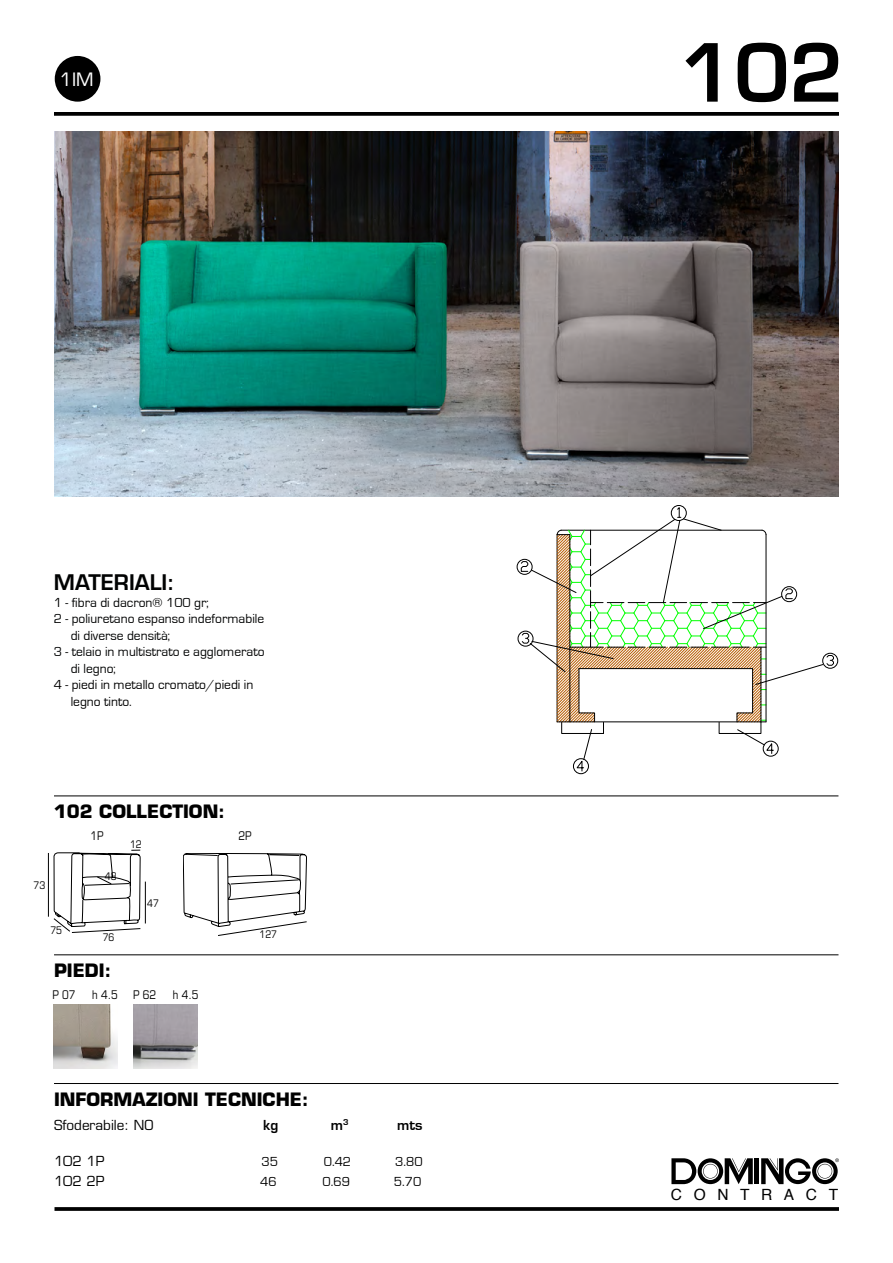
<style>
.page{position:relative;width:893px;height:1263px;background:#fff}
.page>*{position:absolute;margin:0;border:0;box-sizing:border-box;transform-origin:0 0}
.t1{font:600 78px "Eurostile";color:#000}
.t2{font:600 21px "Eurostile";color:#010202}
.t3{font:700 18px "Eurostile";color:#000}
.t4{font:18px "Eurostile";color:#fff}
.t5{font:15.45px "Helvetica";letter-spacing:.75em;color:#000}
.t6{font:700 15px "Eurostile";color:#000}
.t7{font:13.5px "Eurostile";color:#010202}
.t8{font:13.5px/16.5px "Eurostile";color:#000}
.t9{font:13.5px "Eurostile";color:#000}
.t10{font:condensed 12px "Eurostile";color:#000}
.t11{font:condensed 10.5px "Eurostile";color:#000}
</style>
<div class="page">
<svg style="left:54px;top:112px;width:785px;height:4px;background:#0f0f0f"></svg>
<svg style="left:55px;top:1207px;width:784px;height:4px;background:#0f0f0f"></svg>
<hr style="left:755px;top:1158px;width:4px;height:26px;background:#000">
<svg style="left:761px;top:1158px;width:78px;height:26px"></svg>
<svg style="left:671px;top:1158px;width:82px;height:26px"></svg>
<div style="left:55px;top:56px;width:45px;height:46px;background:#000;border-radius:50%"></div>
<hr style="left:54px;top:796px;width:784px;height:1px;background:#000">
<hr style="left:557px;top:722px;width:209px;height:1px;background:#000">
<div style="left:763px;top:741px;width:15px;height:15px;border:1px solid #000;border-radius:50%"></div>
<svg style="left:737px;top:729px;width:36px;height:25px"></svg>
<div style="left:573px;top:759px;width:16px;height:15px;border:1px solid #000;border-radius:50%"></div>
<svg style="left:577px;top:729px;width:15px;height:42px"></svg>
<div style="left:517px;top:559px;width:15px;height:15px;border:1px solid #000;border-radius:50%"></div>
<div style="left:823px;top:653px;width:15px;height:15px;border:1px solid #000;border-radius:50%"></div>
<div style="left:518px;top:631px;width:15px;height:15px;border:1px solid #000;border-radius:50%"></div>
<div style="left:671px;top:505px;width:15px;height:16px;border:1px solid #000;border-radius:50%"></div>
<svg style="left:521px;top:507px;width:313px;height:215px"></svg>
<img style="left:54px;top:132px;width:785px;height:365px">
<hr style="left:54px;top:954px;width:784px;height:1px;background:#000">
<hr style="left:54px;top:1083px;width:784px;height:1px;background:#000">
<hr style="left:145px;top:881px;width:1px;height:42px;background:#000">
<hr style="left:48px;top:853px;width:1px;height:64px;background:#000">
<svg style="left:183px;top:853px;width:124px;height:83px"></svg>
<svg style="left:54px;top:850px;width:87px;height:83px"></svg>
<img style="left:54px;top:1005px;width:64px;height:63px">
<img style="left:134px;top:1005px;width:64px;height:63px">
<h3 class="t4" style="left:60px;top:69px;width:35px">1IM</h3>
<h2 class="t2" style="left:54px;top:569px;width:122px">MATERIALI:</h2>
<p class="t7" style="left:54px;top:595px;width:157px">1 - fibra di dacron® 100 gr;</p>
<p class="t7" style="left:54px;top:611px;width:212px">2 - poliuretano espanso indeformabile</p>
<p class="t7" style="left:71px;top:628px;width:101px">di diverse densità;</p>
<p class="t7" style="left:54px;top:644px;width:212px">3 - telaio in multistrato e agglomerato</p>
<p class="t7" style="left:71px;top:661px;width:47px">di legno;</p>
<p class="t8" style="left:71px;top:677px;width:184px;text-indent:-17px">4 - piedi in metallo cromato/piedi in legno tinto.</p>
<h3 class="t3" style="left:54px;top:800px;width:172px">102 COLLECTION:</h3>
<p class="t10" style="left:91px;top:828px;width:15px">1P</p>
<p class="t10" style="left:238px;top:828px;width:15px">2P</p>
<p class="t11" style="left:130px;top:838px;width:13px">12</p>
<p class="t11" style="left:34px;top:879px;width:13px">73</p>
<p class="t11" style="left:50px;top:924px;width:13px">75</p>
<p class="t11" style="left:105px;top:870px;width:13px">48</p>
<p class="t11" style="left:103px;top:931px;width:13px">76</p>
<h3 class="t3" style="left:54px;top:959px;width:59px">PIEDI:</h3>
<p class="t11" style="left:147px;top:897px;width:13px">47</p>
<p class="t10" style="left:52px;top:987px;width:25px">P 07</p>
<p class="t10" style="left:92px;top:987px;width:27px">h 4.5</p>
<p class="t10" style="left:133px;top:987px;width:25px">P 62</p>
<p class="t10" style="left:173px;top:987px;width:27px">h 4.5</p>
<p class="t11" style="left:260px;top:928px;width:19px">127</p>
<h3 class="t3" style="left:54px;top:1088px;width:256px">INFORMAZIONI TECNICHE:</h3>
<p class="t9" style="left:54px;top:1117px;width:101px">Sfoderabile: NO</p>
<p class="t6" style="left:263px;top:1117px;width:17px">kg</p>
<p class="t6" style="left:331px;top:1117px;width:19px">m<sup>3</sup></p>
<p class="t6" style="left:397px;top:1117px;width:27px">mts</p>
<p class="t9" style="left:54px;top:1153px;width:52px">102 1P</p>
<p class="t8" style="left:261px;top:1153px;width:18px">35</p>
<p class="t8" style="left:324px;top:1153px;width:29px">0.42</p>
<p class="t8" style="left:395px;top:1153px;width:29px">3.80</p>
<p class="t9" style="left:54px;top:1172px;width:52px">102 2P</p>
<p class="t8" style="left:260px;top:1173px;width:18px">46</p>
<p class="t8" style="left:322px;top:1173px;width:29px">0.69</p>
<p class="t8" style="left:394px;top:1173px;width:29px">5.70</p>
<h1 class="t1" style="left:679px;top:24px;width:166px">102</h1>
<p class="t5" style="left:671px;top:1182px;width:169px">CONTRACT</p>
</div>
